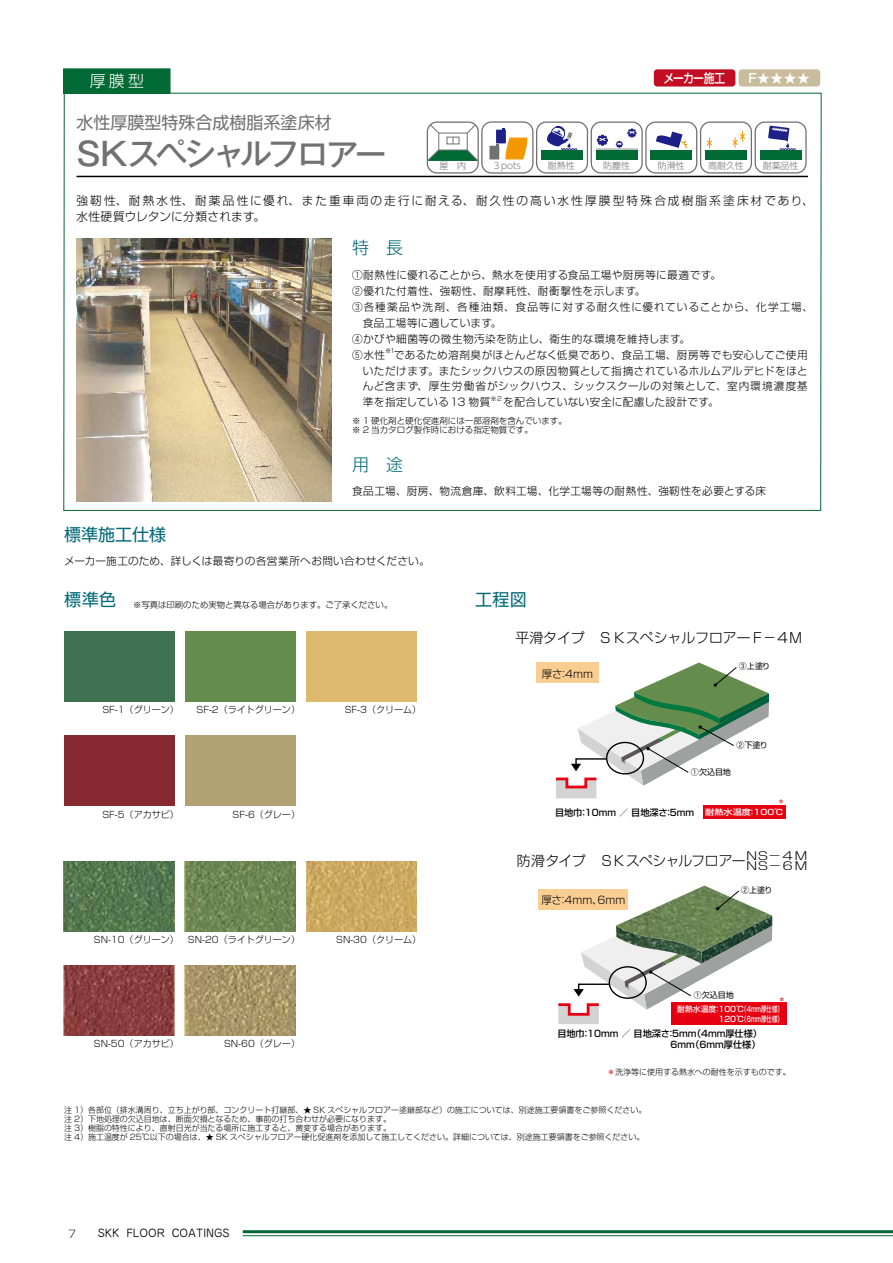
<style>
.page{position:relative;width:893px;height:1263px;background:#fff}
.page>*{position:absolute;margin:0;border:0;box-sizing:border-box;transform-origin:0 0}
.t1{font:500 31.95px "Gothic MB101 Pro";letter-spacing:-.1em;color:#727171}
.t2{font:16.95px "Shin Go Pro";color:#727171}
.t3{font:16.95px "Shin Go Pro";color:#006a79}
.t4{font:300 16.95px "Shin Go Pro";color:#006a79}
.t5{font:300 15.9px "Shin Go Pro";color:#fff}
.t6{font:300 13.8px "Shin Go Pro";color:#000}
.t7{font:300 13.8px "Shin Go Pro";letter-spacing:-.04em;color:#000}
.t8{font:500 12.75px "Shin Go Pro";letter-spacing:-.065em;color:#fff;scale:.85 1}
.t9{font:500 12.75px "Shin Go Pro";letter-spacing:-.065em;color:#fff}
.t10{font:300 11.7px/15.9px "Shin Go Pro";letter-spacing:.165em;color:#000}
.t11{font:300 11.1px/10.6px "Shin Go Pro";letter-spacing:-.005em;color:#000;scale:1.25 1}
.t12{font:300 10.65px/15.9px "Shin Go Pro";letter-spacing:.04em;color:#000;text-align:justify}
.t13{font:300 10.65px "Shin Go Pro";letter-spacing:.085em;color:#000}
.t14{font:300 10.65px "Shin Go Pro";letter-spacing:.015em;color:#000}
.t15{font:300 10.65px "Shin Go Pro";letter-spacing:.02em;color:#000}
.t16{font:300 10.5px "Shin Go Pro";color:#000}
.t17{font:10.5px "Jun 201 Pro";color:#000}
.t18{font:300 expanded 10.5px "Shin Go Pro";color:#000}
.t19{font:500 9.15px "Shin Go Pro";color:#000}
.t20{font:300 9px "Shin Go Pro";color:#000}
.t21{font:300 9px "UD Shin Go Pro";color:#727171}
.t22{font:300 8.55px/9px "Shin Go Pro";color:#000}
.t23{font:300 8.4px "Shin Go Pro";color:#000}
.t24{font:300 7.95px/9px "Shin Go Pro";color:#000}
.t25{font:7.95px "Shin Go Pro";color:#000}
.t26{font:500 7.8px/9.4px "Shin Go Pro";color:#fff;text-align:right}
.t27{font:500 7.8px "Shin Go Pro";color:#fff;scale:1.17 1}
.t28{font:500 6.9px "Shin Go Pro";color:#e60012}
.t29{font:300 6.15px "Shin Go Pro";color:#000}
.s1{font-weight:400;font-size:16.95px;color:#006a79}
.s2{color:#d0121b}
</style>
<div class="page">
<svg style="left:63px;top:92px;width:759px;height:419px"></svg>
<hr style="left:77px;top:176px;width:731px;height:1px;background:#000">
<div style="left:64px;top:69px;width:106px;height:24px;background:#006934"></div>
<div style="left:63px;top:68px;width:107px;height:26px;border:1px solid #006934"></div>
<div style="left:739px;top:69px;width:81px;height:18px;background:#c9bc9c;border-radius:3px"></div>
<div style="left:654px;top:69px;width:81px;height:18px;background:#c30d23;border-radius:3px"></div>
<div style="left:425px;top:120px;width:55px;height:55px;background:#fff"></div>
<div style="left:427px;top:121px;width:52px;height:53px;border:1px solid #727171;border-radius:10px"></div>
<svg style="left:427px;top:124px;width:52px;height:37px"></svg>
<div style="left:480px;top:120px;width:55px;height:55px;background:#fff"></div>
<div style="left:481px;top:121px;width:52px;height:53px;border:1px solid #727171;border-radius:10px"></div>
<div style="left:496px;top:130px;width:10px;height:13px;background:#1d2088"></div>
<div style="left:489px;top:146px;width:10px;height:13px;background:#727171"></div>
<svg style="left:505px;top:137px;width:23px;height:23px"></svg>
<div style="left:535px;top:120px;width:54px;height:55px;background:#fff"></div>
<div style="left:536px;top:121px;width:52px;height:53px;border:1px solid #727171;border-radius:10px"></div>
<div style="left:541px;top:150px;width:42px;height:10px;background:#006934"></div>
<svg style="left:546px;top:126px;width:32px;height:24px"></svg>
<div style="left:589px;top:120px;width:55px;height:55px;background:#fff"></div>
<div style="left:591px;top:121px;width:52px;height:53px;border:1px solid #727171;border-radius:10px"></div>
<div style="left:596px;top:150px;width:41px;height:9px;background:#006934"></div>
<hr style="left:596px;top:149px;width:41px;height:1px;background:#727171">
<svg style="left:596px;top:134px;width:12px;height:12px"></svg>
<svg style="left:615px;top:128px;width:22px;height:20px"></svg>
<div style="left:644px;top:120px;width:55px;height:55px;background:#fff"></div>
<div style="left:645px;top:121px;width:52px;height:53px;border:1px solid #727171;border-radius:10px"></div>
<div style="left:650px;top:150px;width:42px;height:10px;background:#006934"></div>
<svg style="left:656px;top:132px;width:32px;height:16px"></svg>
<div style="left:699px;top:120px;width:54px;height:55px;background:#fff"></div>
<div style="left:700px;top:121px;width:52px;height:53px;border:1px solid #727171;border-radius:10px"></div>
<div style="left:705px;top:150px;width:42px;height:10px;background:#006934"></div>
<svg style="left:706px;top:138px;width:6px;height:10px"></svg>
<svg style="left:732px;top:132px;width:13px;height:15px"></svg>
<div style="left:753px;top:120px;width:55px;height:55px;background:#fff"></div>
<div style="left:755px;top:121px;width:52px;height:53px;border:1px solid #727171;border-radius:10px"></div>
<div style="left:760px;top:150px;width:42px;height:10px;background:#006934"></div>
<svg style="left:768px;top:126px;width:28px;height:24px"></svg>
<img style="left:77px;top:238px;width:255px;height:264px">
<div style="left:64px;top:632px;width:110px;height:70px;background:#3e7150"></div>
<div style="left:185px;top:632px;width:111px;height:70px;background:#648d4d"></div>
<div style="left:306px;top:632px;width:111px;height:70px;background:#dcb96d"></div>
<div style="left:64px;top:736px;width:110px;height:70px;background:#872931"></div>
<div style="left:185px;top:736px;width:111px;height:70px;background:#b2a173"></div>
<img style="left:64px;top:861px;width:110px;height:70px">
<img style="left:185px;top:861px;width:111px;height:70px">
<img style="left:306px;top:861px;width:111px;height:70px">
<img style="left:64px;top:965px;width:110px;height:70px">
<img style="left:185px;top:965px;width:111px;height:70px">
<div style="left:539px;top:889px;width:89px;height:21px;background:#facd93"></div>
<div style="left:671px;top:1002px;width:115px;height:23px;background:#e60012"></div>
<img style="left:695px;top:885px;width:19px;height:5px">
<svg style="left:558px;top:890px;width:214px;height:134px"></svg>
<div style="left:536px;top:662px;width:63px;height:21px;background:#facd93"></div>
<div style="left:703px;top:806px;width:82px;height:13px;background:#e60012"></div>
<svg style="left:556px;top:662px;width:213px;height:136px"></svg>
<hr style="left:243px;top:1230px;width:650px;height:3px;background:#006934">
<hr style="left:243px;top:1235px;width:650px;height:1px;background:#006934">
<h3 class="t5" style="left:90px;top:68px;width:56px">厚膜型</h3>
<p class="t8" style="left:663px;top:67px;width:74px">メーカー施工</p>
<p class="t9" style="left:749px;top:68px;width:63px">F★★★★</p>
<h2 class="t2" style="left:77px;top:108px;width:257px">水性厚膜型特殊合成樹脂系塗床材</h2>
<h1 class="t1" style="left:77px;top:127px;width:312px">SKスペシャルフロアー</h1>
<p class="t21" style="left:439px;top:158px;width:28px">屋　内</p>
<p class="t21" style="left:492px;top:158px;width:30px">３pots</p>
<p class="t21" style="left:548px;top:158px;width:28px">耐熱性</p>
<p class="t21" style="left:603px;top:158px;width:28px">防塵性</p>
<p class="t21" style="left:658px;top:158px;width:28px">防滑性</p>
<p class="t21" style="left:708px;top:158px;width:37px">高耐久性</p>
<p class="t21" style="left:763px;top:158px;width:37px">耐薬品性</p>
<p class="t10" style="left:77px;top:191px;width:739px">強靭性、耐熱水性、耐薬品性に優れ、また重車両の走行に耐える、耐久性の高い水性厚膜型特殊合成樹脂系塗床材であり、水性硬質ウレタンに分類されます。</p>
<h2 class="t4" style="left:352px;top:234px;width:53px">特　長</h2>
<p class="t12" style="left:352px;top:266px;width:370px">①耐熱性に優れることから、熱水を使用する食品工場や厨房等に最適です。</p>
<p class="t12" style="left:352px;top:281px;width:295px">②優れた付着性、強靭性、耐摩耗性、耐衝撃性を示します。</p>
<p class="t13" style="left:352px;top:298px;width:463px">③各種薬品や洗剤、各種油類、食品等に対する耐久性に優れていることから、化学工場、</p>
<p class="t15" style="left:363px;top:314px;width:140px">食品工場等に適しています。</p>
<p class="t12" style="left:352px;top:329px;width:340px">④かびや細菌等の微生物汚染を防止し、衛生的な環境を維持します。</p>
<p class="t12" style="left:352px;top:345px;width:35px">⑤水性</p>
<p class="t29" style="left:385px;top:346px;width:12px">※１</p>
<p class="t12" style="left:363px;top:345px;width:447px;text-indent:31px">であるため溶剤臭がほとんどなく低臭であり、食品工場、厨房等でも安心してご使用いただけます。またシックハウスの原因物質として指摘されているホルムアルデヒドをほとんど含まず、厚生労働省がシックハウス、シックスクールの対策として、室内環境濃度基準を指定している13 物質</p>
<p class="t29" style="left:491px;top:394px;width:13px">※2</p>
<p class="t12" style="left:503px;top:393px;width:217px">を配合していない安全に配慮した設計です。</p>
<p class="t22" style="left:352px;top:415px;width:216px">※ 1 硬化剤と硬化促進剤には一部溶剤を含んでいます。※ 2 当カタログ製作時における指定物質です。</p>
<h2 class="t4" style="left:352px;top:450px;width:53px">用　途</h2>
<p class="t12" style="left:352px;top:482px;width:416px">食品工場、厨房、物流倉庫、飲料工場、化学工場等の耐熱性、強靭性を必要とする床</p>
<h2 class="t3" style="left:64px;top:521px;width:104px">標準施工仕様</h2>
<p class="t14" style="left:64px;top:552px;width:367px">メーカー施工のため、詳しくは最寄りの各営業所へお問い合わせください。</p>
<p class="t23" style="left:64px;top:597px;width:330px"><span class="s1">標準色　</span>※写真は印刷のため実物と異なる場合があります。ご了承ください。</p>
<h2 class="t3" style="left:475px;top:586px;width:53px">工程図</h2>
<p class="t6" style="left:516px;top:627px;width:289px">平滑タイプ　ＳＫスペシャルフロアーＦ－４Ｍ</p>
<p class="t20" style="left:102px;top:703px;width:78px">SF-1（グリーン）</p>
<p class="t20" style="left:196px;top:703px;width:105px">SF-2（ライトグリーン）</p>
<p class="t20" style="left:345px;top:703px;width:78px">SF-3（クリーム）</p>
<p class="t20" style="left:102px;top:807px;width:78px">SF-5（アカサビ）</p>
<p class="t20" style="left:233px;top:807px;width:69px">SF-6（グレー）</p>
<p class="t20" style="left:94px;top:932px;width:208px">SN-10（グリーン） SN-20（ライトグリーン）</p>
<p class="t20" style="left:336px;top:932px;width:86px">SN-30（クリーム）</p>
<p class="t20" style="left:94px;top:1036px;width:86px">SN-50（アカサビ）</p>
<p class="t20" style="left:224px;top:1036px;width:77px">SN-60（グレー）</p>
<p class="t16" style="left:542px;top:665px;width:52px">厚さ：4mm</p>
<p class="t25" style="left:739px;top:660px;width:33px">③上塗り</p>
<p class="t25" style="left:736px;top:738px;width:33px">②下塗り</p>
<p class="t25" style="left:691px;top:765px;width:42px">①欠込目地</p>
<p class="t28" style="left:778px;top:796px;width:8px">＊</p>
<p class="t19" style="left:555px;top:805px;width:141px">目地巾：10mm ／ 目地深さ：5mm</p>
<p class="t27" style="left:705px;top:806px;width:69px">耐熱水温度：100℃</p>
<p class="t7" style="left:517px;top:850px;width:230px">防滑タイプ　ＳＫスペシャルフロアー</p>
<p class="t11" style="left:746px;top:849px;width:51px">NS－４Ｍ<br>NS－６Ｍ</p>
<p class="t16" style="left:541px;top:891px;width:85px">厚さ：4mm、6mm</p>
<p class="t25" style="left:741px;top:883px;width:33px">②上塗り</p>
<p class="t25" style="left:694px;top:988px;width:42px">①欠込目地</p>
<p class="t28" style="left:778px;top:993px;width:8px">＊</p>
<p class="t26" style="left:677px;top:1003px;width:107px">耐熱水温度：100℃（4mm厚仕様）<br>120℃（6mm厚仕様）</p>
<p class="t19" style="left:557px;top:1026px;width:206px">目地巾：10mm ／ 目地深さ：5mm（4mm厚仕様）</p>
<p class="t24" style="left:607px;top:1066px;width:185px"><span class="s2">＊</span>洗浄等に使用する熱水への耐性を示すものです。</p>
<p class="t24" style="left:64px;top:1104px;width:584px">注 1）各部位（排水溝周り、立ち上がり部、コンクリート打継部、★ SK スペシャルフロアー塗継部など）の施工については、別途施工要領書をご参照ください。注 2）下地処理の欠込目地は、断面欠損となるため、事前の打ち合わせが必要になります。<br>注 3）樹脂の特性により、直射日光が当たる場所に施工すると、黄変する場合があります。<br>注 4）施工温度が 25℃以下の場合は、★ SK スペシャルフロアー硬化促進剤を添加して施工してください。詳細については、別途施工要領書をご参照ください。</p>
<p class="t18" style="left:68px;top:1225px;width:9px">7</p>
<p class="t17" style="left:98px;top:1225px;width:134px">SKK FLOOR COATINGS</p>
</div>
